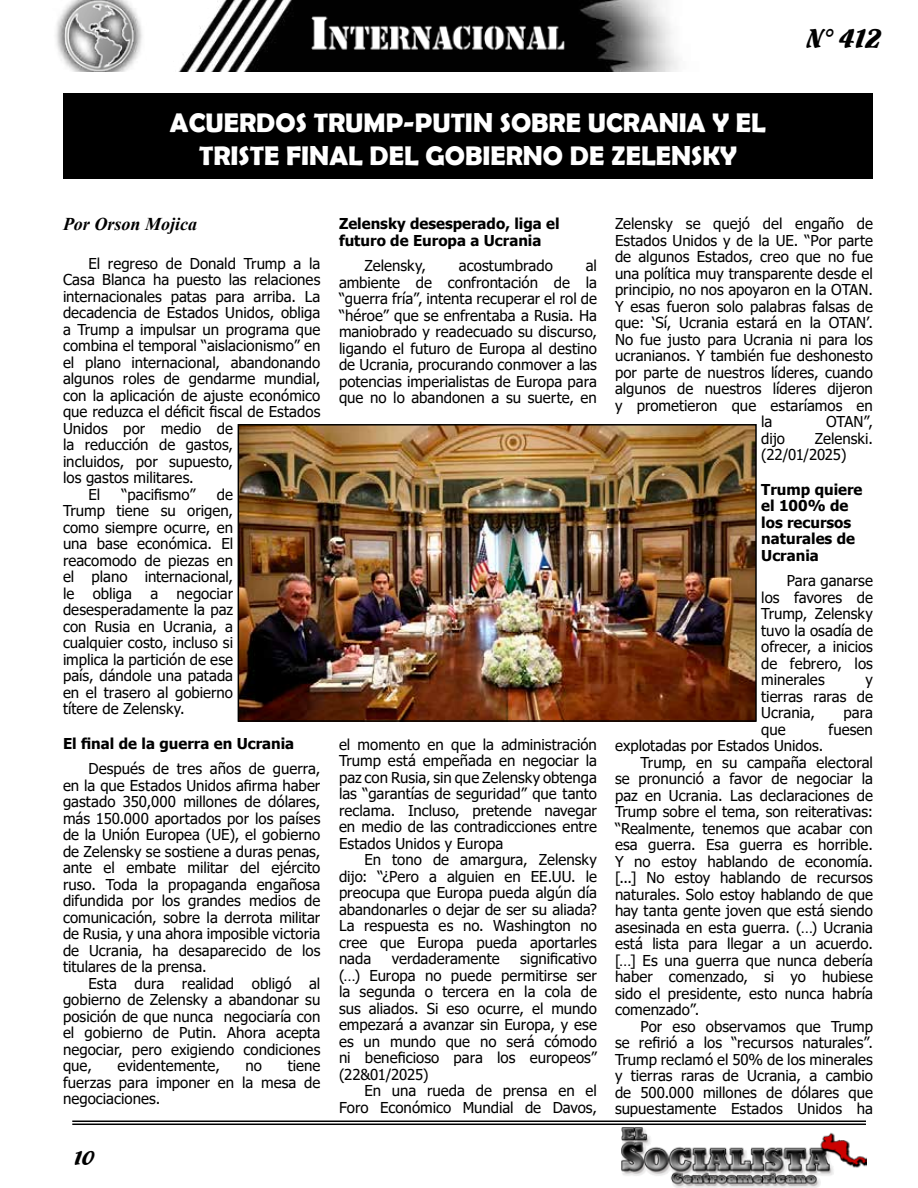
<style>
.page{position:relative;width:918px;height:1188px;background:#fff}
.page>*{position:absolute;margin:0;border:0;box-sizing:border-box;transform-origin:0 0}
.t1{font:28.5px "Flamenco D";color:#000}
.t2{font:700 27px/32.4px "Berlin Sans FB Demi";color:#fff;text-align:center}
.t3{font:21px "Flamenco D";color:#000}
.t4{font:italic 700 18px "Times New Roman";color:#000}
.t5{font:15px/16.5px "Tahoma";color:#000;text-align:justify}
.t6{font:700 15px/16.5px "Tahoma";color:#000}
</style>
<div class="page">
<hr style="left:72px;top:1121px;width:794px;height:1px;background:#000">
<hr style="left:72px;top:1124px;width:794px;height:1px;background:#000">
<img style="left:621px;top:1127px;width:245px;height:61px">
<img style="left:55px;top:0;width:623px;height:72px">
<div style="left:63px;top:93px;width:810px;height:86px;background:#000"></div>
<img style="left:241px;top:427px;width:513px;height:292px">
<div style="left:238px;top:424px;width:519px;height:298px;border:2px solid #000"></div>
<h2 class="t2" style="left:170px;top:106px;width:598px">ACUERDOS TRUMP-PUTIN SOBRE UCRANIA Y EL<br>TRISTE FINAL DEL GOBIERNO DE ZELENSKY</h2>
<h1 class="t1" style="left:808px;top:21px;width:76px">N° 412</h1>
<p class="t4" style="left:63px;top:211px;width:136px">Por Orson Mojica</p>
<p class="t5" style="left:88px;top:256px;width:233px">El regreso de Donald Trump a la</p>
<p class="t5" style="left:63px;top:273px;width:259px">Casa Blanca ha puesto las relaciones</p>
<p class="t5" style="left:63px;top:289px;width:259px">internacionales patas para arriba. La</p>
<p class="t5" style="left:63px;top:306px;width:259px">decadencia de Estados Unidos, obliga</p>
<p class="t5" style="left:63px;top:322px;width:259px">a Trump a impulsar un programa que</p>
<p class="t5" style="left:63px;top:339px;width:259px">combina el temporal “aislacionismo” en</p>
<p class="t5" style="left:63px;top:355px;width:259px">el plano internacional, abandonando</p>
<p class="t5" style="left:63px;top:372px;width:259px">algunos roles de gendarme mundial,</p>
<p class="t5" style="left:63px;top:388px;width:259px">con la aplicación de ajuste económico</p>
<p class="t5" style="left:63px;top:405px;width:259px">que reduzca el déficit fiscal de Estados</p>
<p class="t5" style="left:63px;top:421px;width:172px">Unidos por medio de</p>
<p class="t5" style="left:63px;top:438px;width:172px">la reducción de gastos,</p>
<p class="t5" style="left:63px;top:454px;width:172px">incluidos, por supuesto,</p>
<p class="t5" style="left:63px;top:471px;width:132px">los gastos militares.</p>
<p class="t5" style="left:88px;top:487px;width:13px">El</p>
<p class="t5" style="left:122px;top:487px;width:75px">“pacifismo”</p>
<p class="t5" style="left:63px;top:487px;width:172px;text-indent:154px">de Trump tiene su origen, como siempre ocurre, en una base económica. El reacomodo de piezas en el plano internacional, le obliga a negociar desesperadamente la paz con Rusia en Ucrania, a cualquier costo, incluso si implica la partición de ese país, dándole una patada en el trasero al gobierno títere de Zelensky.</p>
<p class="t6" style="left:63px;top:736px;width:233px">El final de la guerra en Ucrania</p>
<p class="t5" style="left:63px;top:762px;width:259px;text-indent:26px">Después de tres años de guerra, en la que Estados Unidos afirma haber gastado 350,000 millones de dólares, más 150.000 aportados por los países de la Unión Europea (UE), el gobierno de Zelensky se sostiene a duras penas, ante el embate militar del ejército ruso. Toda la propaganda engañosa difundida por los grandes medios de comunicación, sobre la derrota militar de Rusia, y una ahora imposible victoria de Ucrania, ha desaparecido de los titulares de la prensa.</p>
<p class="t5" style="left:63px;top:976px;width:259px;text-indent:26px">Esta dura realidad obligó al gobierno de Zelensky a abandonar su posición de que nunca negociaría con el gobierno de Putin. Ahora acepta negociar, pero exigiendo condiciones que,</p>
<p class="t5" style="left:118px;top:1059px;width:104px">evidentemente,</p>
<p class="t5" style="left:246px;top:1059px;width:18px">no</p>
<p class="t5" style="left:63px;top:1059px;width:259px;text-indent:225px">tiene fuerzas para imponer en la mesa de negociaciones.</p>
<h3 class="t3" style="left:72px;top:1146px;width:24px">10</h3>
<p class="t6" style="left:339px;top:216px;width:222px">Zelensky desesperado, liga el futuro de Europa a Ucrania</p>
<p class="t5" style="left:364px;top:258px;width:63px">Zelensky,</p>
<p class="t5" style="left:459px;top:258px;width:95px">acostumbrado</p>
<p class="t5" style="left:339px;top:258px;width:260px;text-indent:247px">al ambiente de confrontación de la “guerra fría”, intenta recuperar el rol de “héroe” que se enfrentaba a Rusia. Ha maniobrado y readecuado su discurso, ligando el futuro de Europa al destino de Ucrania, procurando conmover a las potencias imperialistas de Europa para que no lo abandonen a su suerte, en</p>
<p class="t5" style="left:339px;top:737px;width:260px">el momento en que la administración Trump está empeñada en negociar la paz con Rusia, sin que Zelensky obtenga las “garantías de seguridad” que tanto reclama. Incluso, pretende navegar en medio de las contradicciones entre Estados Unidos y Europa</p>
<p class="t5" style="left:339px;top:852px;width:260px;text-indent:26px">En tono de amargura, Zelensky dijo: “¿Pero a alguien en EE.UU. le preocupa que Europa pueda algún día abandonarles o dejar de ser su aliada?<br>La respuesta es no. Washington no cree que Europa pueda aportarles nada</p>
<p class="t5" style="left:339px;top:951px;width:260px;text-indent:181px">significativo (…) Europa no puede permitirse ser la segunda o tercera en la cola de sus aliados. Si eso ocurre, el mundo empezará a avanzar sin Europa, y ese es un mundo que no será cómodo ni beneficioso para los europeos” (22&amp;01/2025)</p>
<p class="t5" style="left:339px;top:1083px;width:260px;text-align:right">En una rueda de prensa en el<br>Foro Económico Mundial de Davos,</p>
<p class="t5" style="left:392px;top:951px;width:109px">verdaderamente</p>
<p class="t5" style="left:615px;top:216px;width:259px">Zelensky se quejó del engaño de</p>
<p class="t5" style="left:615px;top:233px;width:259px">Estados Unidos y de la UE. “Por parte</p>
<p class="t5" style="left:615px;top:249px;width:260px">de algunos Estados, creo que no fue</p>
<p class="t5" style="left:615px;top:266px;width:260px">una política muy transparente desde el</p>
<p class="t5" style="left:615px;top:282px;width:260px">principio, no nos apoyaron en la OTAN.</p>
<p class="t5" style="left:615px;top:299px;width:259px">Y esas fueron solo palabras falsas de</p>
<p class="t5" style="left:615px;top:315px;width:259px">que: ‘Sí, Ucrania estará en la OTAN’.</p>
<p class="t5" style="left:615px;top:332px;width:259px">No fue justo para Ucrania ni para los</p>
<p class="t5" style="left:615px;top:348px;width:259px">ucranianos. Y también fue deshonesto</p>
<p class="t5" style="left:615px;top:365px;width:259px">por parte de nuestros líderes, cuando</p>
<p class="t5" style="left:615px;top:381px;width:260px">algunos de nuestros líderes dijeron</p>
<p class="t5" style="left:615px;top:398px;width:260px">y prometieron que estaríamos en</p>
<p class="t5" style="left:761px;top:414px;width:13px">la</p>
<p class="t5" style="left:826px;top:414px;width:48px">OTAN”,</p>
<p class="t5" style="left:761px;top:431px;width:25px">dijo</p>
<p class="t5" style="left:761px;top:431px;width:113px;text-indent:54px">Zelenski. (22/01/2025)</p>
<p class="t6" style="left:761px;top:482px;width:103px">Trump quiere el 100% de los recursos naturales de<br>Ucrania</p>
<p class="t5" style="left:761px;top:573px;width:113px;text-indent:26px">Para ganarse los favores de Trump, Zelensky tuvo la osadía de ofrecer, a inicios de febrero, los minerales</p>
<p class="t5" style="left:761px;top:672px;width:113px;text-indent:104px">y tierras raras de Ucrania,</p>
<p class="t5" style="left:844px;top:705px;width:31px">para</p>
<p class="t5" style="left:761px;top:722px;width:26px">que</p>
<p class="t5" style="left:829px;top:722px;width:46px">fuesen</p>
<p class="t5" style="left:615px;top:738px;width:210px">explotadas por Estados Unidos.</p>
<p class="t5" style="left:640px;top:755px;width:234px">Trump, en su campaña electoral</p>
<p class="t5" style="left:615px;top:771px;width:260px">se pronunció a favor de negociar la</p>
<p class="t5" style="left:615px;top:788px;width:259px">paz en Ucrania. Las declaraciones de</p>
<p class="t5" style="left:615px;top:804px;width:260px">Trump sobre el tema, son reiterativas:</p>
<p class="t5" style="left:615px;top:821px;width:259px">“Realmente, tenemos que acabar con</p>
<p class="t5" style="left:615px;top:837px;width:259px">esa guerra. Esa guerra es horrible.</p>
<p class="t5" style="left:615px;top:854px;width:260px">Y no estoy hablando de economía.</p>
<p class="t5" style="left:615px;top:870px;width:259px">[...] No estoy hablando de recursos</p>
<p class="t5" style="left:615px;top:887px;width:259px">naturales. Solo estoy hablando de que</p>
<p class="t5" style="left:615px;top:903px;width:259px">hay tanta gente joven que está siendo</p>
<p class="t5" style="left:615px;top:920px;width:260px">asesinada en esta guerra. (…) Ucrania</p>
<p class="t5" style="left:615px;top:936px;width:260px">está lista para llegar a un acuerdo.</p>
<p class="t5" style="left:615px;top:953px;width:259px">[…] Es una guerra que nunca debería</p>
<p class="t5" style="left:615px;top:969px;width:259px">haber comenzado, si yo hubiese</p>
<p class="t5" style="left:615px;top:986px;width:259px">sido el presidente, esto nunca habría</p>
<p class="t5" style="left:615px;top:1002px;width:86px">comenzado”.</p>
<p class="t5" style="left:640px;top:1019px;width:234px">Por eso observamos que Trump</p>
<p class="t5" style="left:615px;top:1035px;width:260px">se refirió a los “recursos naturales”.</p>
<p class="t5" style="left:615px;top:1052px;width:259px">Trump reclamó el 50% de los minerales</p>
<p class="t5" style="left:615px;top:1068px;width:259px">y tierras raras de Ucrania, a cambio</p>
<p class="t5" style="left:615px;top:1085px;width:259px">de 500.000 millones de dólares que</p>
<p class="t5" style="left:615px;top:1101px;width:259px">supuestamente Estados Unidos ha</p>
</div>
